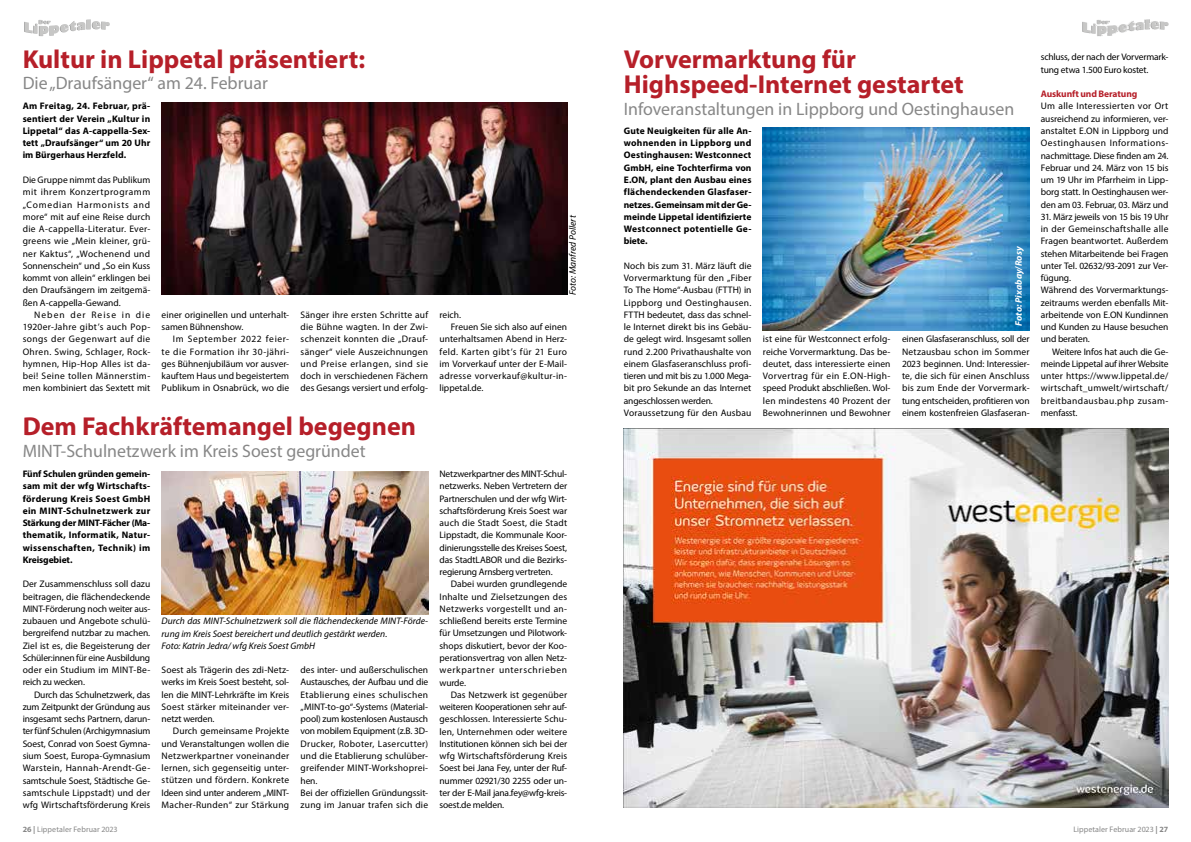
<style>
.page{position:relative;width:1191px;height:842px;background:#fff}
.page>*{position:absolute;margin:0;border:0;box-sizing:border-box;transform-origin:0 0}
.t1{font:700 26px/25px "Myriad Pro";color:#b61f29}
.t2{font:18px "Myriad Pro";color:#878787}
.t3{font:9.5px/12.3px "Myriad Pro";color:#000;text-align:justify}
.t4{font:700 9.5px/12.3px "Myriad Pro";letter-spacing:.01em;color:#000;text-align:justify}
.t5{font:italic 9.5px/12.3px "Myriad Pro";color:#000}
.t6{font:9.5px/12.3px "Myriad Pro";letter-spacing:-.02em;color:#000}
.t7{font:9.5px "Myriad Pro";letter-spacing:.03em;color:#000}
.t8{font:9.5px "Myriad Pro";letter-spacing:.035em;color:#000}
.t9{font:700 9.5px "Myriad Pro";letter-spacing:-.01em;color:#b61f29}
.t10{font:italic 700 9.5px "Myriad Pro";letter-spacing:.01em;color:#fff}
.t11{font:8px "Myriad Pro";letter-spacing:.01em;color:#878787}
.s1{font-weight:700}
</style>
<div class="page">
<img style="left:24px;top:19px;width:86px;height:18px">
<img style="left:1082px;top:19px;width:86px;height:18px">
<img style="left:162px;top:102px;width:405px;height:193px">
<img style="left:162px;top:471px;width:267px;height:143px">
<img style="left:763px;top:127px;width:266px;height:204px">
<img style="left:624px;top:428px;width:544px;height:380px">
<h1 class="t1" style="left:23px;top:46px;width:344px">Kultur in Lippetal präsentiert:</h1>
<h2 class="t2" style="left:23px;top:72px;width:247px">Die „Draufsänger“ am 24. Februar</h2>
<p class="t4" style="left:23px;top:100px;width:129px">Am Freitag, 24. Februar, prä&shy;sentiert der Verein „Kultur in Lippetal“ das A-cappella-Sex&shy;tett „Draufsänger“ um 20 Uhr im Bürgerhaus Herzfeld.</p>
<p class="t3" style="left:23px;top:173px;width:129px">Die Gruppe nimmt das Publikum mit ihrem Konzertprogramm „Comedian Harmonists and more“ mit auf eine Reise durch die A-cappella-Literatur. Ever&shy;greens wie „Mein kleiner, grü&shy;ner Kaktus“, „Wochenend und Sonnenschein“ und „So ein Kuss kommt von allein“ erklingen bei den Draufsängern im zeitgemä&shy;ßen A-cappella-Gewand.</p>
<p class="t3" style="left:23px;top:308px;width:129px;text-indent:11px">Neben der Reise in die 1920er-Jahre gibt’s auch Pop&shy;songs der Gegenwart auf die Ohren. Swing, Schlager, Rock&shy;hymnen, Hip-Hop Alles ist da&shy;bei! Seine tollen Männerstim&shy;men kombiniert das Sextett mit</p>
<p class="t3" style="left:162px;top:308px;width:129px">einer originellen und unterhalt&shy;samen Bühnenshow.</p>
<p class="t3" style="left:162px;top:333px;width:129px;text-indent:11px">Im September 2022 feier&shy;te die Formation ihr 30-jähri&shy;ges Bühnenjubiläum vor ausver&shy;kauftem Haus und begeistertem Publikum in Osnabrück, wo die</p>
<p class="t5" style="left:566px;top:295px;width:81px;rotate:-90deg">Foto: Manfred Pollert</p>
<p class="t3" style="left:300px;top:308px;width:129px">Sänger ihre ersten Schritte auf die Bühne wagten. In der Zwi&shy;schenzeit konnten die „Drauf&shy;sänger“ viele Auszeichnungen und Preise erlangen, sind sie doch in verschiedenen Fächern des Gesangs versiert und erfolg-</p>
<p class="t3" style="left:439px;top:308px;width:23px">reich.</p>
<p class="t3" style="left:451px;top:321px;width:118px">Freuen Sie sich also auf einen</p>
<p class="t3" style="left:439px;top:333px;width:129px">unterhaltsamen Abend in Herz-</p>
<p class="t8" style="left:439px;top:345px;width:129px">feld. Karten gibt’s für 21 Euro</p>
<p class="t3" style="left:439px;top:357px;width:129px">im Vorverkauf unter der E-Mail-</p>
<p class="t7" style="left:439px;top:370px;width:129px">adresse vorverkauf@kultur-in-</p>
<p class="t3" style="left:439px;top:382px;width:46px">lippetal.de.</p>
<h1 class="t1" style="left:23px;top:413px;width:395px">Dem Fachkräftemangel begegnen</h1>
<h2 class="t2" style="left:23px;top:440px;width:344px">MINT-Schulnetzwerk im Kreis Soest gegründet</h2>
<p class="t4" style="left:23px;top:467px;width:129px">Fünf Schulen gründen gemein&shy;sam mit der wfg Wirtschafts&shy;förderung Kreis Soest GmbH ein MINT-Schulnetzwerk zur Stärkung der MINT-Fächer (Ma&shy;thematik, Informatik, Natur&shy;wissenschaften, Technik) im Kreisgebiet.</p>
<p class="t3" style="left:23px;top:578px;width:129px">Der Zusammenschluss soll dazu beitragen, die flächendeckende MINT-Förderung noch weiter aus&shy;zubauen und Angebote schulü&shy;bergreifend nutzbar zu machen.<br>Ziel ist es, die Begeisterung der Schüler:innen für eine Ausbildung oder ein Studium im MINT-Be&shy;reich zu wecken.</p>
<p class="t3" style="left:23px;top:688px;width:129px;text-indent:11px">Durch das Schulnetzwerk, das zum Zeitpunkt der Gründung aus insgesamt sechs Partnern, darun&shy;ter fünf Schulen (Archigymnasium Soest, Conrad von Soest Gymna&shy;sium Soest, Europa-Gymnasium Warstein, Hannah-Arendt-Ge&shy;samtschule Soest, Städtische Ge&shy;samtschule Lippstadt) und der wfg Wirtschaftsförderung Kreis</p>
<p class="t5" style="left:162px;top:615px;width:268px">Durch das MINT-Schulnetzwerk soll die flächendeckende MINT-Förde&shy;rung im Kreis Soest bereichert und deutlich gestärkt werden.<br>Foto: Katrin Jedra/ wfg Kreis Soest GmbH</p>
<p class="t3" style="left:162px;top:664px;width:129px">Soest als Trägerin des zdi-Netz&shy;werks im Kreis Soest besteht, sol&shy;len die MINT-Lehrkräfte im Kreis Soest stärker miteinander ver&shy;netzt werden.</p>
<p class="t3" style="left:162px;top:725px;width:129px;text-indent:11px">Durch gemeinsame Projekte und Veranstaltungen wollen die Netzwerkpartner voneinander lernen, sich gegenseitig unter&shy;stützen und fördern. Konkrete Ideen sind unter anderem „MINT-Macher-Runden“ zur Stärkung</p>
<p class="t3" style="left:300px;top:664px;width:129px;text-align:left">des inter- und außerschulischen<br>Austausches, der Aufbau und die<br>Etablierung eines schulischen „MINT-to-go“-Systems (Material&shy;pool) zum kostenlosen Austausch von mobilem Equipment (z.B. 3D-<br>Drucker, Roboter, Lasercutter) und die Etablierung schulüber&shy;greifender MINT-Workshoprei&shy;hen.<br>Bei der offiziellen Gründungssit&shy;zung im Januar trafen sich die</p>
<p class="t3" style="left:439px;top:468px;width:129px">Netzwerkpartner des MINT-Schul&shy;netzwerks. Neben Vertretern der Partnerschulen und der wfg Wirt&shy;schaftsförderung Kreis Soest war auch die Stadt Soest, die Stadt Lippstadt, die Kommunale Koor&shy;dinierungsstelle des Kreises Soest, das StadtLABOR und die Bezirks&shy;regierung Arnsberg vertreten.</p>
<p class="t3" style="left:439px;top:578px;width:129px;text-indent:11px">Dabei wurden grundlegende Inhalte und Zielsetzungen des Netzwerks vorgestellt und an&shy;schließend bereits erste Termine für Umsetzungen und Pilotwork&shy;shops diskutiert, bevor der Koo&shy;perationsvertrag von allen Netz&shy;werkpartner unterschrieben wurde.</p>
<p class="t3" style="left:439px;top:688px;width:129px;text-indent:11px">Das Netzwerk ist gegenüber weiteren Kooperationen sehr auf&shy;geschlossen. Interessierte Schu&shy;len, Unternehmen oder weitere Institutionen können sich bei der wfg Wirtschaftsförderung Kreis Soest bei Jana Fey, unter der Ruf&shy;nummer 02921/30 2255 oder un&shy;ter der E-Mail jana.fey@wfg-kreis&shy;soest.de melden.</p>
<h1 class="t1" style="left:624px;top:46px;width:341px">Vorvermarktung für<br>Highspeed-Internet gestartet</h1>
<h2 class="t2" style="left:624px;top:98px;width:392px">Infoveranstaltungen in Lippborg und Oestinghausen</h2>
<p class="t4" style="left:624px;top:124px;width:129px">Gute Neuigkeiten für alle An&shy;wohnenden in Lippborg und Oestinghausen: Westconnect GmbH, eine Tochterfirma von E.ON, plant den Ausbau eines flächendeckenden Glasfaser&shy;netzes. Gemeinsam mit der Ge&shy;meinde Lippetal identifizierte Westconnect potentielle Ge&shy;biete.</p>
<p class="t3" style="left:624px;top:259px;width:129px;text-align:left">Noch bis zum 31. März läuft die<br>Vorvermarktung für den „Fiber<br>To The Home“-Ausbau (FTTH) in<br>Lippborg und Oestinghausen.<br>FTTH bedeutet, dass das schnel&shy;le Internet direkt bis ins Gebäu&shy;de gelegt wird. Insgesamt sollen rund 2.200 Privathaushalte von einem Glasfaseranschluss profi&shy;tieren und mit bis zu 1.000 Mega&shy;bit pro Sekunde an das Internet angeschlossen werden.<br>Voraussetzung für den Ausbau</p>
<p class="t10" style="left:1012px;top:326px;width:81px;rotate:-90deg">Foto: Pixabay/Rosy</p>
<p class="t3" style="left:902px;top:333px;width:129px">einen Glasfaseranschluss, soll der Netzausbau schon im Sommer 2023 beginnen. Und: Interessier&shy;te, die sich für einen Anschluss bis zum Ende der Vorvermark&shy;tung entscheiden, profitieren von einem kostenfreien Glasfaseran-</p>
<p class="t3" style="left:763px;top:333px;width:129px">ist eine für Westconnect erfolg&shy;reiche Vorvermarktung. Das be&shy;deutet, dass interessierte einen Vorvertrag für ein E.ON-High&shy;speed Produkt abschließen. Wol&shy;len mindestens 40 Prozent der Bewohnerinnen und Bewohner</p>
<p class="t6" style="left:1040px;top:51px;width:129px">schluss, der nach der Vorvermark&shy;tung etwa 1.500 Euro kostet.</p>
<p class="t9" style="left:1040px;top:88px;width:98px">Auskunft und Beratung</p>
<p class="t3" style="left:1040px;top:100px;width:129px">Um alle Interessierten vor Ort ausreichend zu informieren, ver&shy;anstaltet E.ON in Lippborg und Oestinghausen Informations&shy;nachmittage. Diese finden am 24.<br>Februar und 24. März von 15 bis um 19 Uhr im Pfarrheim in Lipp&shy;borg statt. In Oestinghausen wer&shy;den am 03. Februar, 03. März und</p>
<p class="t3" style="left:1040px;top:210px;width:129px;text-align:left">31. März jeweils von 15 bis 19 Uhr in der Gemeinschaftshalle alle<br>Fragen beantwortet. Außerdem stehen Mitarbeitende bei Fragen unter Tel. 02632/93-2091 zur Ver&shy;fügung.<br>Während des Vorvermarktungs&shy;zeitraums werden ebenfalls Mit&shy;arbeitende von E.ON Kundinnen und Kunden zu Hause besuchen und beraten.</p>
<p class="t3" style="left:1040px;top:345px;width:129px;text-indent:11px">Weitere Infos hat auch die Ge&shy;meinde Lippetal auf ihrer Website unter https://www.lippetal.de/ wirtschaft_umwelt/wirtschaft/ breitbandausbau.php zusam&shy;menfasst.</p>
<p class="t11" style="left:23px;top:825px;width:97px"><span class="s1">26 |</span> Lippetaler Februar 2023</p>
<p class="t11" style="left:1073px;top:825px;width:96px">Lippetaler Februar 2023 <span class="s1">| 27</span></p>
</div>
